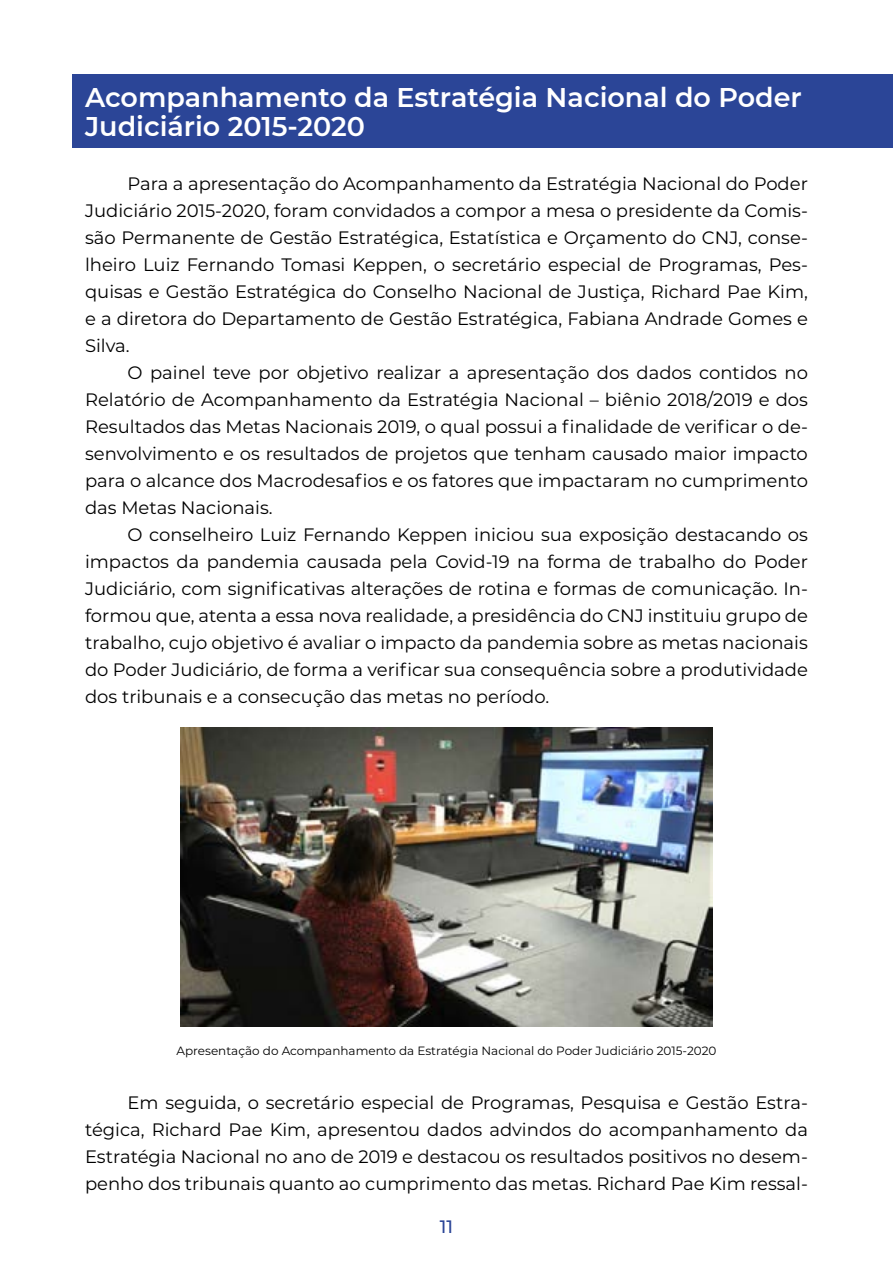
<style>
.page{position:relative;width:893px;height:1263px;background:#fff}
.page>*{position:absolute;margin:0;border:0;box-sizing:border-box;transform-origin:0 0}
.t1{font:600 27px/29.2px "Montserrat";color:#fff}
.t2{font:18px/27px "Montserrat";color:#000;text-align:justify}
.t3{font:500 18px "Montserrat";color:#2b4597}
.t4{font:12px "Montserrat";color:#000}
</style>
<div class="page">
<div style="left:72px;top:75px;width:821px;height:73px;background:#2b4597"></div>
<img style="left:181px;top:727px;width:531px;height:299px">
<h1 class="t1" style="left:85px;top:82px;width:718px">Acompanhamento da Estratégia Nacional do Poder<br>Judiciário 2015-2020</h1>
<p class="t2" style="left:85px;top:170px;width:724px;text-indent:43px">Para a apresentação do Acompanhamento da Estratégia Nacional do Poder Judiciário 2015-2020, foram convidados a compor a mesa o presidente da Comis&shy;são Permanente de Gestão Estratégica, Estatística e Orçamento do CNJ, conse&shy;lheiro Luiz Fernando Tomasi Keppen, o secretário especial de Programas, Pes&shy;quisas e Gestão Estratégica do Conselho Nacional de Justiça, Richard Pae Kim, e a diretora do Departamento de Gestão Estratégica, Fabiana Andrade Gomes e Silva.</p>
<p class="t2" style="left:85px;top:359px;width:724px;text-indent:43px">O painel teve por objetivo realizar a apresentação dos dados contidos no Relatório de Acompanhamento da Estratégia Nacional – biênio 2018/2019 e dos Resultados das Metas Nacionais 2019, o qual possui a finalidade de verificar o de&shy;senvolvimento e os resultados de projetos que tenham causado maior impacto para o alcance dos Macrodesafios e os fatores que impactaram no cumprimento das Metas Nacionais.</p>
<p class="t2" style="left:85px;top:521px;width:724px;text-indent:43px">O conselheiro Luiz Fernando Keppen iniciou sua exposição destacando os impactos da pandemia causada pela Covid-19 na forma de trabalho do Poder Judiciário, com significativas alterações de rotina e formas de comunicação. In&shy;formou que, atenta a essa nova realidade, a presidência do CNJ instituiu grupo de trabalho, cujo objetivo é avaliar o impacto da pandemia sobre as metas nacionais do Poder Judiciário, de forma a verificar sua consequência sobre a produtividade dos tribunais e a consecução das metas no período.</p>
<p class="t4" style="left:177px;top:1042px;width:541px">Apresentação do Acompanhamento da Estratégia Nacional do Poder Judiciário 2015-2020</p>
<p class="t2" style="left:85px;top:1088px;width:724px;text-indent:43px">Em seguida, o secretário especial de Programas, Pesquisa e Gestão Estra&shy;tégica, Richard Pae Kim, apresentou dados advindos do acompanhamento da Estratégia Nacional no ano de 2019 e destacou os resultados positivos no desem&shy;penho dos tribunais quanto ao cumprimento das metas. Richard Pae Kim ressal-</p>
<p class="t3" style="left:440px;top:1213px;width:15px">11</p>
</div>
